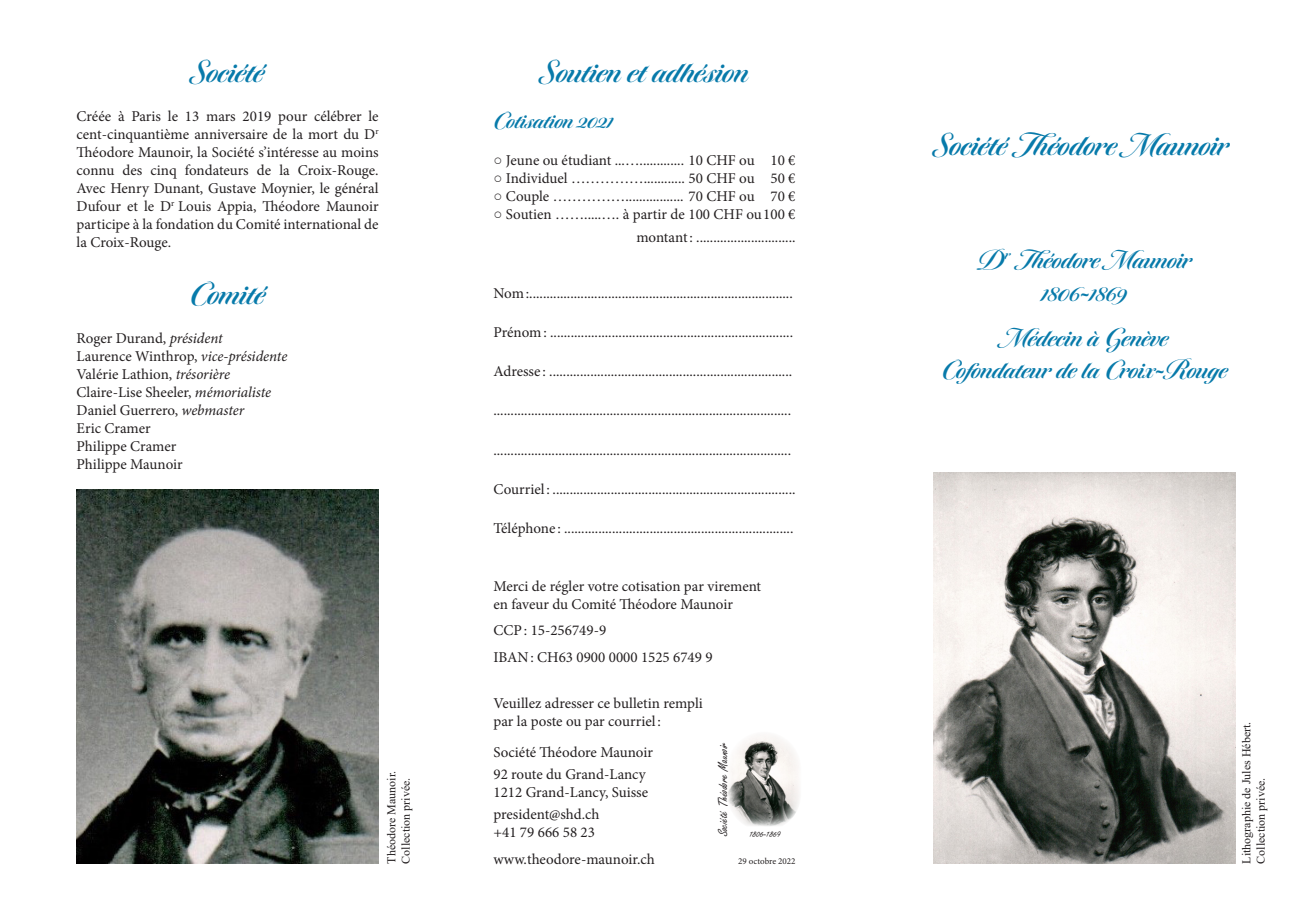
<style>
.page{position:relative;width:1289px;height:919px;background:#fff}
.page>*{position:absolute;margin:0;border:0;box-sizing:border-box;transform-origin:0 0}
.t1{font:700 33px "Tangier";color:#077aaa}
.t2{font:700 27px "Tangier";color:#077aaa}
.t3{font:700 24px "Tangier";color:#077aaa}
.t4{font:15px/18px "Minion Pro";color:#231f20}
.t5{font:14.1px "Freestyle Script";color:#231f20}
.t6{font:12px "Times New Roman";color:#231f20}
.t7{font:10.5px "Freestyle Script";color:#231f20}
.t8{font:9px "Minion Pro";color:#231f20}
.s1{font-style:italic}
.s2{font-family:"Monotype Corsiva"}
</style>
<div class="page">
<img style="left:933px;top:472px;width:302px;height:391px">
<img style="left:77px;top:490px;width:301px;height:373px">
<img style="left:728px;top:736px;width:71px;height:90px">
<p class="t1" style="left:191px;top:53px;width:75px">Société</p>
<p class="t4" style="left:77px;top:107px;width:303px;text-align:justify">Créée à Paris le 13 mars 2019 pour célébrer le cent-cinquantième anniversaire de la mort du D<sup>r </sup>Théodore Maunoir, la Société s’intéresse au moins connu des cinq fondateurs de la Croix-Rouge.<br>Avec Henry Dunant, Gustave Moynier, le général Dufour et le D<sup>r</sup> Louis Appia, Théodore Maunoir participe à la fondation du Comité international de la Croix-Rouge.</p>
<p class="t1" style="left:190px;top:275px;width:77px">Comité</p>
<p class="t4" style="left:77px;top:329px;width:148px">Roger Durand, <span class="s1">président</span></p>
<p class="t4" style="left:77px;top:347px;width:212px">Laurence Winthrop, <span class="s1">vice-présidente</span></p>
<p class="t4" style="left:77px;top:365px;width:155px">Valérie Lathion, <span class="s1">trésorière</span></p>
<p class="t4" style="left:77px;top:383px;width:196px">Claire-Lise Sheeler, <span class="s1">mémorialiste</span></p>
<p class="t4" style="left:77px;top:401px;width:169px">Daniel Guerrero, <span class="s1">webmaster</span></p>
<p class="t4" style="left:77px;top:419px;width:76px">Eric Cramer</p>
<p class="t4" style="left:77px;top:437px;width:101px">Philippe Cramer</p>
<p class="t4" style="left:77px;top:455px;width:108px">Philippe Maunoir</p>
<p class="t6" style="left:383px;top:863px;width:94px;rotate:-90deg">Théodore Maunoir.</p>
<p class="t6" style="left:397px;top:863px;width:87px;rotate:-90deg">Collection privée.</p>
<p class="t1" style="left:540px;top:53px;width:210px">Soutien et adhésion</p>
<p class="t3" style="left:493px;top:106px;width:121px">Cotisation 2021</p>
<p class="t4" style="left:493px;top:152px;width:303px"><span class="s2">○</span> Jeune ou étudiant ...…............. 10 CHF ou 10 €</p>
<p class="t4" style="left:493px;top:170px;width:303px"><span class="s2">○</span> Individuel ……………............ 50 CHF ou 50 €</p>
<p class="t4" style="left:493px;top:188px;width:303px"><span class="s2">○</span> Couple ……………................. 70 CHF ou 70 €</p>
<p class="t4" style="left:493px;top:206px;width:303px"><span class="s2">○</span> Soutien …….....…. à partir de 100 CHF ou100 €</p>
<p class="t4" style="left:636px;top:228px;width:161px">montant: .............................</p>
<p class="t4" style="left:493px;top:284px;width:301px">Nom:.............................................................................</p>
<p class="t4" style="left:493px;top:323px;width:301px">Prénom: .......................................................................</p>
<p class="t4" style="left:493px;top:362px;width:300px">Adresse : .......................................................................</p>
<p class="t4" style="left:493px;top:401px;width:299px">.......................................................................................</p>
<p class="t4" style="left:493px;top:441px;width:299px">.......................................................................................</p>
<p class="t4" style="left:493px;top:480px;width:303px">Courriel: .......................................................................</p>
<p class="t4" style="left:493px;top:519px;width:301px">Téléphone : ...................................................................</p>
<p class="t4" style="left:493px;top:577px;width:269px">Merci de régler votre cotisation par virement en faveur du Comité Théodore Maunoir</p>
<p class="t4" style="left:493px;top:621px;width:114px">CCP: 15-256749-9</p>
<p class="t4" style="left:493px;top:648px;width:221px">IBAN: CH63 0900 0000 1525 6749 9</p>
<p class="t4" style="left:493px;top:694px;width:211px">Veuillez adresser ce bulletin rempli</p>
<p class="t4" style="left:493px;top:712px;width:169px">par la poste ou par courriel:</p>
<p class="t4" style="left:493px;top:742px;width:161px">Société Théodore Maunoir</p>
<p class="t4" style="left:493px;top:765px;width:154px">92 route du Grand-Lancy</p>
<p class="t4" style="left:493px;top:783px;width:156px">1212 Grand-Lancy, Suisse</p>
<p class="t4" style="left:493px;top:805px;width:107px">president@shd.ch</p>
<p class="t4" style="left:493px;top:823px;width:103px">+41 79 666 58 23</p>
<p class="t5" style="left:715px;top:836px;width:96px;rotate:-90deg">Société Théodore Maunoir</p>
<p class="t7" style="left:749px;top:827px;width:33px">1806-1869</p>
<p class="t4" style="left:493px;top:849px;width:163px">www.theodore-maunoir.ch</p>
<p class="t8" style="left:738px;top:854px;width:59px">29 octobre 2022</p>
<p class="t1" style="left:933px;top:126px;width:297px">Société Théodore Maunoir</p>
<p class="t2" style="left:977px;top:245px;width:216px">D<sup>r</sup> Théodore Maunoir</p>
<p class="t2" style="left:1041px;top:277px;width:87px">1806-1869</p>
<p class="t2" style="left:1000px;top:322px;width:169px">Médecin à Genève</p>
<p class="t2" style="left:941px;top:354px;width:287px">Cofondateur de la Croix-Rouge</p>
<p class="t6" style="left:1237px;top:863px;width:143px;rotate:-90deg">Lithographie de Jules Hébert.</p>
<p class="t6" style="left:1252px;top:863px;width:87px;rotate:-90deg">Collection privée.</p>
</div>
